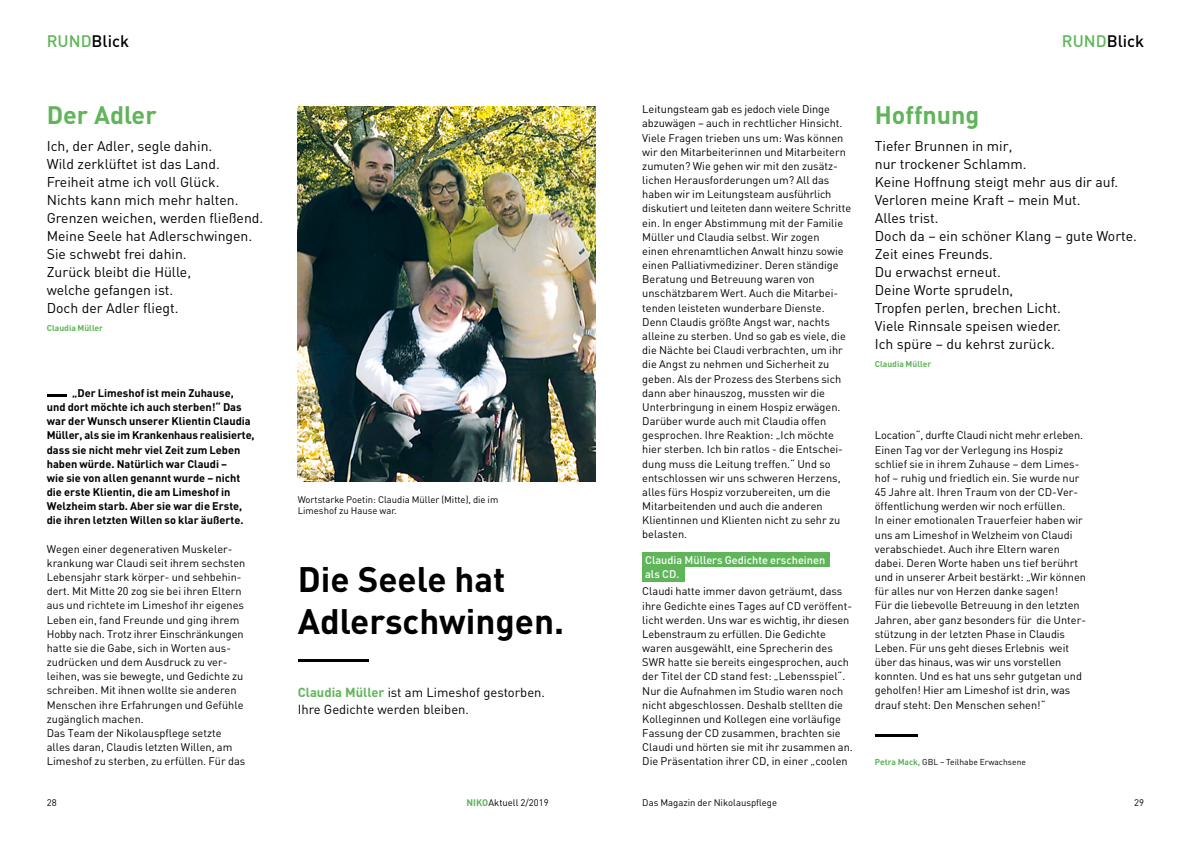
<style>
.page{position:relative;width:1191px;height:842px;background:#fff}
.page>*{position:absolute;margin:0;border:0;box-sizing:border-box;transform-origin:0 0}
.t1{font:700 35px/42.5px "DIN";color:#000}
.t2{font:700 25px "DIN";color:#60b55a}
.t3{font:500 16.5px "DIN";color:#000}
.t4{font:14px/18px "DIN";color:#000}
.t5{font:13px/17px "DIN";color:#000}
.t6{font:11px/14.2px "DIN";color:#000}
.t7{font:700 11px/14.2px "DIN";color:#000}
.t8{font:500 11px/14.2px "DIN";color:#fff}
.t9{font:9.5px/11.3px "DIN";color:#000}
.t10{font:8.5px "DIN";color:#000}
.t11{font:700 8.5px "DIN";color:#60b55a}
.s1{color:#60b55a}
.s2{font-weight:700;color:#60b55a}
</style>
<div class="page">
<img style="left:298px;top:106px;width:297px;height:376px">
<hr style="left:47px;top:394px;width:20px;height:3px;background:#000">
<div style="left:642px;top:553px;width:187px;height:14px;background:#60b55a"></div>
<div style="left:642px;top:567px;width:43px;height:14px;background:#60b55a"></div>
<hr style="left:298px;top:659px;width:71px;height:3px;background:#000">
<hr style="left:874px;top:734px;width:43px;height:3px;background:#000">
<h3 class="t3" style="left:47px;top:31px;width:84px"><span class="s1">RUND</span>Blick</h3>
<h3 class="t3" style="left:1061px;top:31px;width:84px"><span class="s1">RUND</span>Blick</h3>
<h2 class="t2" style="left:47px;top:99px;width:111px">Der Adler</h2>
<p class="t4" style="left:47px;top:137px;width:218px">Ich, der Adler, segle dahin.<br>Wild zerklüftet ist das Land.<br>Freiheit atme ich voll Glück.<br>Nichts kann mich mehr halten.<br>Grenzen weichen, werden fließend.<br>Meine Seele hat Adlerschwingen.<br>Sie schwebt frei dahin.<br>Zurück bleibt die Hülle,<br>welche gefangen ist.<br>Doch der Adler fliegt.</p>
<p class="t11" style="left:47px;top:322px;width:58px">Claudia Müller</p>
<p class="t7" style="left:47px;top:385px;width:209px;text-indent:25px">„Der Limeshof ist mein Zuhause, und dort möchte ich auch sterben!“ Das war der Wunsch unserer Klientin Claudia Müller, als sie im Krankenhaus realisierte, dass sie nicht mehr viel Zeit zum Leben haben würde. Natürlich war Claudi –<br>wie sie von allen genannt wurde – nicht die erste Klientin, die am Limeshof in Welzheim starb. Aber sie war die Erste, die ihren letzten Willen so klar äußerte.</p>
<p class="t6" style="left:47px;top:541px;width:200px">Wegen einer degenerativen Muskeler&shy;krankung war Claudi seit ihrem sechsten Lebensjahr stark körper- und sehbehin&shy;dert. Mit Mitte 20 zog sie bei ihren Eltern aus und richtete im Limeshof ihr eigenes Leben ein, fand Freunde und ging ihrem Hobby nach. Trotz ihrer Einschränkungen hatte sie die Gabe, sich in Worten aus&shy;zudrücken und dem Ausdruck zu ver&shy;leihen, was sie bewegte, und Gedichte zu schreiben. Mit ihnen wollte sie anderen Menschen ihre Erfahrungen und Gefühle zugänglich machen.<br>Das Team der Nikolauspflege setzte alles daran, Claudis letzten Willen, am Limeshof zu sterben, zu erfüllen. Für das</p>
<p class="t9" style="left:298px;top:494px;width:202px">Wortstarke Poetin: Claudia Müller (Mitte), die im<br>Limeshof zu Hause war.</p>
<h1 class="t1" style="left:298px;top:556px;width:268px">Die Seele hat<br>Adlerschwingen.</h1>
<p class="t5" style="left:298px;top:683px;width:249px"><span class="s2">Claudia Müller</span> ist am Limeshof gestorben.<br>Ihre Gedichte werden bleiben.</p>
<p class="t6" style="left:642px;top:102px;width:211px">Leitungsteam gab es jedoch viele Dinge abzuwägen – auch in rechtlicher Hinsicht.<br>Viele Fragen trieben uns um: Was können wir den Mitarbeiterinnen und Mitarbeitern zumuten? Wie gehen wir mit den zusätz&shy;lichen Herausforderungen um? All das haben wir im Leitungsteam ausführlich diskutiert und leiteten dann weitere Schritte ein. In enger Abstimmung mit der Familie Müller und Claudia selbst. Wir zogen<br>einen ehrenamtlichen Anwalt hinzu sowie einen Palliativmediziner. Deren ständige Beratung und Betreuung waren von unschätzbarem Wert. Auch die Mitarbei&shy;tenden leisteten wunderbare Dienste.<br>Denn Claudis größte Angst war, nachts alleine zu sterben. Und so gab es viele, die die Nächte bei Claudi verbrachten, um ihr die Angst zu nehmen und Sicherheit zu geben. Als der Prozess des Sterbens sich dann aber hinauszog, mussten wir die Unterbringung in einem Hospiz erwägen.<br>Darüber wurde auch mit Claudia offen gesprochen. Ihre Reaktion: „Ich möchte hier sterben. Ich bin ratlos - die Entschei&shy;dung muss die Leitung treffen.“ Und so entschlossen wir uns schweren Herzens, alles fürs Hospiz vorzubereiten, um die Mitarbeitenden und auch die anderen Klientinnen und Klienten nicht zu sehr zu belasten.</p>
<p class="t8" style="left:645px;top:552px;width:182px">Claudia Müllers Gedichte erscheinen als CD.</p>
<p class="t6" style="left:642px;top:584px;width:212px">Claudi hatte immer davon geträumt, dass ihre Gedichte eines Tages auf CD veröffent&shy;licht werden. Uns war es wichtig, ihr diesen Lebenstraum zu erfüllen. Die Gedichte waren ausgewählt, eine Sprecherin des SWR hatte sie bereits eingesprochen, auch der Titel der CD stand fest: „Lebensspiel“.<br>Nur die Aufnahmen im Studio waren noch nicht abgeschlossen. Deshalb stellten die Kolleginnen und Kollegen eine vorläufige Fassung der CD zusammen, brachten sie Claudi und hörten sie mit ihr zusammen an.<br>Die Präsentation ihrer CD, in einer „coolen</p>
<h2 class="t2" style="left:874px;top:99px;width:106px">Hoffnung</h2>
<p class="t4" style="left:874px;top:137px;width:264px">Tiefer Brunnen in mir,<br>nur trockener Schlamm.<br>Keine Hoffnung steigt mehr aus dir auf.<br>Verloren meine Kraft – mein Mut.<br>Alles trist.<br>Doch da – ein schöner Klang – gute Worte.<br>Zeit eines Freunds.<br>Du erwachst erneut.<br>Deine Worte sprudeln,<br>Tropfen perlen, brechen Licht.<br>Viele Rinnsale speisen wieder.<br>Ich spüre – du kehrst zurück.</p>
<p class="t11" style="left:874px;top:358px;width:58px">Claudia Müller</p>
<p class="t6" style="left:874px;top:428px;width:213px">Location“, durfte Claudi nicht mehr erleben.<br>Einen Tag vor der Verlegung ins Hospiz schlief sie in ihrem Zuhause – dem Limes&shy;hof – ruhig und friedlich ein. Sie wurde nur 45 Jahre alt. Ihren Traum von der CD-Ver&shy;öffentlichung werden wir noch erfüllen.<br>In einer emotionalen Trauerfeier haben wir uns am Limeshof in Welzheim von Claudi verabschiedet. Auch ihre Eltern waren dabei. Deren Worte haben uns tief berührt und in unserer Arbeit bestärkt: „Wir können für alles nur von Herzen danke sagen!<br>Für die liebevolle Betreuung in den letzten Jahren, aber ganz besonders für die Unter&shy;stützung in der letzten Phase in Claudis Leben. Für uns geht dieses Erlebnis weit über das hinaus, was wir uns vorstellen konnten. Und es hat uns sehr gutgetan und geholfen! Hier am Limeshof ist drin, was drauf steht: Den Menschen sehen!“</p>
<p class="t10" style="left:874px;top:756px;width:153px"><span class="s2">Petra Mack,</span> GBL – Teilhabe Erwachsene</p>
<p class="t9" style="left:47px;top:797px;width:11px">28</p>
<p class="t9" style="left:466px;top:797px;width:84px"><span class="s2">NIKO</span>Aktuell 2/2019</p>
<p class="t9" style="left:642px;top:797px;width:136px">Das Magazin der Nikolauspflege</p>
<p class="t9" style="left:1134px;top:797px;width:11px">29</p>
</div>
